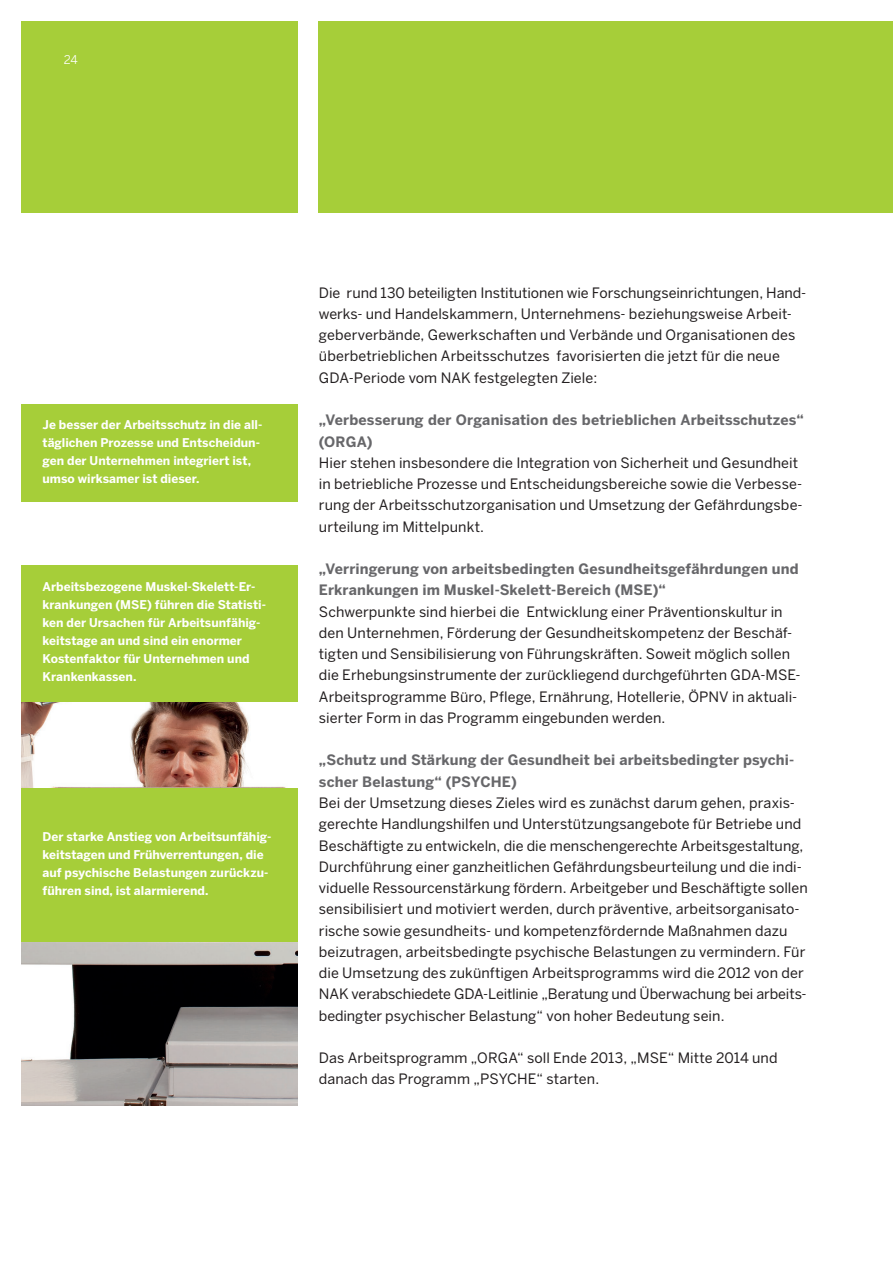
<style>
.page{position:relative;width:893px;height:1263px;background:#fff}
.page>*{position:absolute;margin:0;border:0;box-sizing:border-box;transform-origin:0 0}
.t1{font:14.25px/21.3px "Benton Sans";letter-spacing:.005em;color:#231f20}
.t2{font:700 14.25px/21.3px "Benton Sans";letter-spacing:.01em;color:#67676a}
.t3{font:700 12px/18px "Benton Sans";color:#fff}
.t4{font:12px "Benton Sans";color:#fff}
</style>
<div class="page">
<img style="left:21px;top:702px;width:277px;height:404px">
<div style="left:319px;top:21px;width:574px;height:192px;background:#a6ce39"></div>
<div style="left:21px;top:21px;width:277px;height:192px;background:#a6ce39"></div>
<div style="left:21px;top:566px;width:277px;height:136px;background:#a6ce39"></div>
<div style="left:21px;top:788px;width:277px;height:153px;background:#a6ce39"></div>
<div style="left:21px;top:404px;width:277px;height:98px;background:#a6ce39"></div>
<p class="t4" style="left:64px;top:52px;width:16px">24</p>
<p class="t3" style="left:43px;top:415px;width:221px">Je besser der Arbeitsschutz in die all&shy;täglichen Prozesse und Entscheidun&shy;gen der Unternehmen integriert ist, umso wirksamer ist dieser.</p>
<p class="t3" style="left:43px;top:578px;width:225px">Arbeitsbezogene Muskel-Skelett-Er&shy;krankungen (MSE) führen die Statisti&shy;ken der Ursachen für Arbeitsunfähig&shy;keitstage an und sind ein enormer Kostenfaktor für Unternehmen und Krankenkassen.</p>
<p class="t3" style="left:43px;top:827px;width:230px">Der starke Anstieg von Arbeitsunfähig&shy;keitstagen und Frühverrentungen, die auf psychische Belastungen zurückzu&shy;führen sind, ist alarmierend.</p>
<p class="t1" style="left:319px;top:282px;width:489px">Die rund 130 beteiligten Institutionen wie Forschungseinrichtungen, Hand&shy;werks- und Handelskammern, Unternehmens- beziehungsweise Arbeit&shy;geberverbände, Gewerkschaften und Verbände und Organisationen des überbetrieblichen Arbeitsschutzes favorisierten die jetzt für die neue GDA-Periode vom NAK festgelegten Ziele:</p>
<p class="t2" style="left:319px;top:409px;width:486px">„Verbesserung der Organisation des betrieblichen Arbeitsschutzes“ (ORGA)</p>
<p class="t1" style="left:319px;top:452px;width:485px">Hier stehen insbesondere die Integration von Sicherheit und Gesundheit in betriebliche Prozesse und Entscheidungsbereiche sowie die Verbesse&shy;rung der Arbeitsschutzorganisation und Umsetzung der Gefährdungsbe&shy;urteilung im Mittelpunkt.</p>
<p class="t2" style="left:319px;top:558px;width:481px">„Verringerung von arbeitsbedingten Gesundheitsgefährdungen und<br>Erkrankungen im Muskel-Skelett-Bereich (MSE)“</p>
<p class="t1" style="left:319px;top:601px;width:483px">Schwerpunkte sind hierbei die Entwicklung einer Präventionskultur in den Unternehmen, Förderung der Gesundheitskompetenz der Beschäf&shy;tigten und Sensibilisierung von Führungskräften. Soweit möglich sollen die Erhebungsinstrumente der zurückliegend durchgeführten GDA-MSE-Arbeitsprogramme Büro, Pflege, Ernährung, Hotellerie, ÖPNV in aktuali&shy;sierter Form in das Programm eingebunden werden.</p>
<p class="t2" style="left:319px;top:749px;width:477px">„Schutz und Stärkung der Gesundheit bei arbeitsbedingter psychi&shy;scher Belastung“ (PSYCHE)</p>
<p class="t1" style="left:319px;top:792px;width:490px">Bei der Umsetzung dieses Zieles wird es zunächst darum gehen, praxis&shy;gerechte Handlungshilfen und Unterstützungsangebote für Betriebe und Beschäftigte zu entwickeln, die die menschengerechte Arbeitsgestaltung, Durchführung einer ganzheitlichen Gefährdungsbeurteilung und die indi&shy;viduelle Ressourcenstärkung fördern. Arbeitgeber und Beschäftigte sollen sensibilisiert und motiviert werden, durch präventive, arbeitsorganisato&shy;rische sowie gesundheits- und kompetenzfördernde Maßnahmen dazu beizutragen, arbeitsbedingte psychische Belastungen zu vermindern. Für die Umsetzung des zukünftigen Arbeitsprogramms wird die 2012 von der NAK verabschiedete GDA-Leitlinie „Beratung und Überwachung bei arbeits&shy;bedingter psychischer Belastung“ von hoher Bedeutung sein.</p>
<p class="t1" style="left:319px;top:1047px;width:460px">Das Arbeitsprogramm „ORGA“ soll Ende 2013, „MSE“ Mitte 2014 und danach das Programm „PSYCHE“ starten.</p>
</div>
